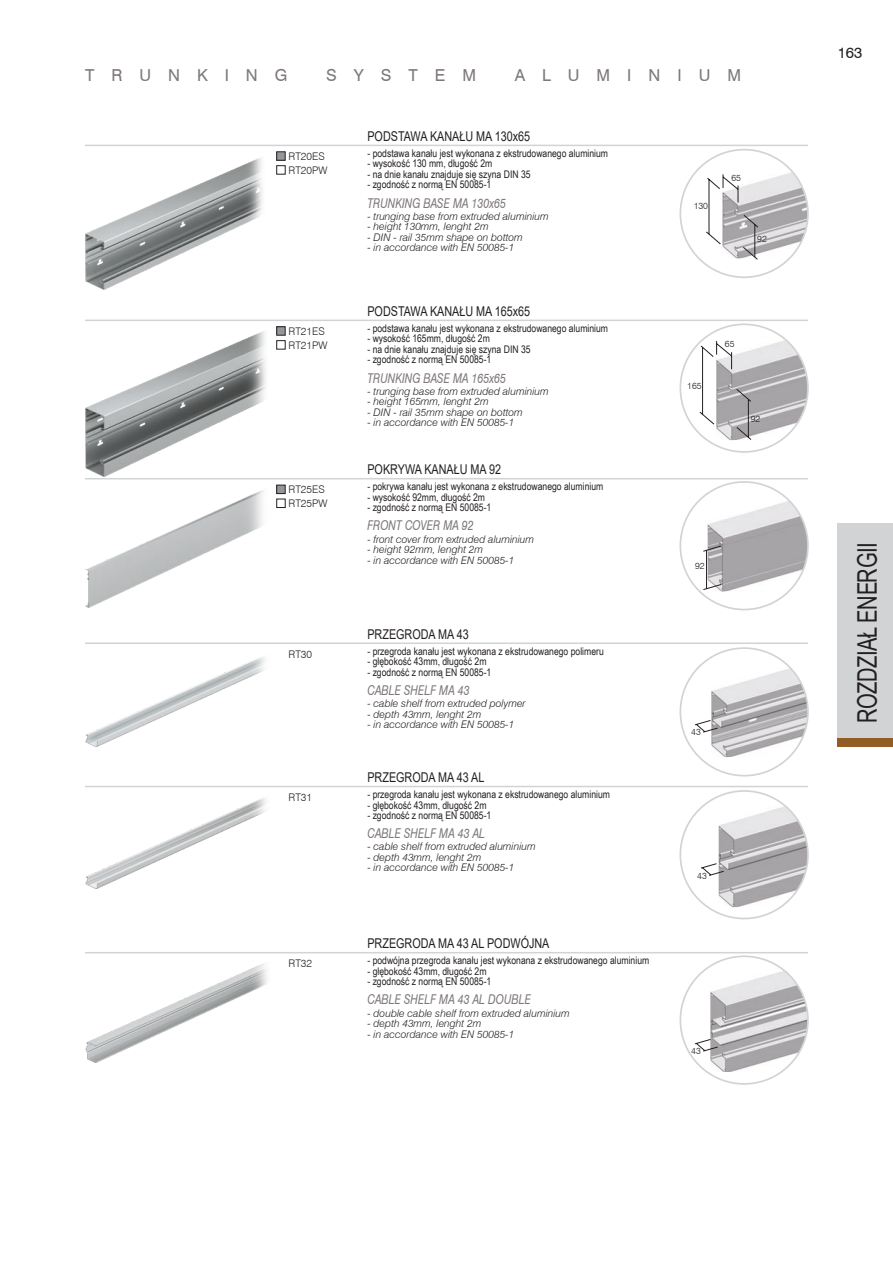
<style>
.page{position:relative;width:893px;height:1263px;background:#fff}
.page>*{position:absolute;margin:0;border:0;box-sizing:border-box;transform-origin:0 0}
.t1{font:27px "Arial Narrow";letter-spacing:-.02em;color:#231f20;scale:.91 1}
.t2{font:16.5px "Swiss 721 BT";letter-spacing:1.03em;color:#7e787a}
.t3{font:15px "Swiss 721 BT";color:#231f20}
.t4{font:13.5px "Arial";color:#231f20;scale:.8 1}
.t5{font:italic 13.5px "Swiss 721 BT";color:#7e787a;scale:.8 1}
.t6{font:10.5px "Arial Narrow";color:#231f20}
.t7{font:italic 300 10.5px "Swiss 721 BT";color:#231f20}
.t8{font:300 10.5px "Swiss 721 BT";color:#231f20}
.t9{font:300 9px "Swiss 721 BT";color:#231f20}
</style>
<div class="page">
<div style="left:838px;top:523px;width:55px;height:215px;background:#d1d3d5"></div>
<div style="left:838px;top:738px;width:55px;height:9px;background:#915d25"></div>
<img style="left:85px;top:158px;width:193px;height:131px">
<img style="left:85px;top:331px;width:193px;height:145px">
<img style="left:85px;top:484px;width:193px;height:123px">
<img style="left:85px;top:657px;width:180px;height:89px">
<img style="left:85px;top:798px;width:181px;height:91px">
<img style="left:85px;top:963px;width:182px;height:100px">
<img style="left:708px;top:488px;width:100px;height:103px">
<img style="left:759px;top:326px;width:47px;height:114px">
<img style="left:759px;top:156px;width:49px;height:102px">
<img style="left:710px;top:958px;width:96px;height:114px">
<img style="left:719px;top:791px;width:89px;height:116px">
<img style="left:711px;top:655px;width:97px;height:102px">
<svg style="left:699px;top:174px;width:60px;height:266px"></svg>
<svg style="left:703px;top:545px;width:19px;height:45px"></svg>
<svg style="left:695px;top:720px;width:23px;height:13px"></svg>
<svg style="left:701px;top:863px;width:23px;height:13px"></svg>
<svg style="left:694px;top:1039px;width:24px;height:12px"></svg>
<hr style="left:85px;top:145px;width:723px;height:1px;background:#d1d3d5">
<div style="left:276px;top:165px;width:10px;height:9px;border:1px solid #231f20"></div>
<div style="left:277px;top:152px;width:8px;height:8px;background:#949699"></div>
<div style="left:276px;top:151px;width:10px;height:10px;border:1px solid #231f20"></div>
<hr style="left:85px;top:320px;width:723px;height:1px;background:#d1d3d5">
<div style="left:276px;top:340px;width:10px;height:9px;border:1px solid #231f20"></div>
<div style="left:277px;top:327px;width:8px;height:8px;background:#949699"></div>
<div style="left:276px;top:326px;width:10px;height:10px;border:1px solid #231f20"></div>
<hr style="left:85px;top:478px;width:723px;height:1px;background:#d1d3d5">
<div style="left:276px;top:499px;width:10px;height:9px;border:1px solid #231f20"></div>
<div style="left:277px;top:485px;width:8px;height:9px;background:#949699"></div>
<div style="left:276px;top:485px;width:10px;height:9px;border:1px solid #231f20"></div>
<hr style="left:85px;top:642px;width:723px;height:2px;background:#d1d3d5">
<hr style="left:85px;top:786px;width:723px;height:1px;background:#d1d3d5">
<hr style="left:85px;top:952px;width:723px;height:1px;background:#d1d3d5">
<h2 class="t2" style="left:85px;top:65px;width:204px">TRUNKING</h2>
<h2 class="t2" style="left:326px;top:65px;width:152px">SYSTEM</h2>
<h2 class="t2" style="left:515px;top:65px;width:228px">ALUMINIUM</h2>
<p class="t8" style="left:289px;top:150px;width:38px">RT20ES</p>
<p class="t8" style="left:289px;top:164px;width:41px">RT20PW</p>
<p class="t4" style="left:367px;top:127px;width:205px">PODSTAWA KANAŁU MA 130x65</p>
<p class="t6" style="left:367px;top:145px;width:242px">- podstawa kanału jest wykonana z ekstrudowanego aluminium</p>
<p class="t6" style="left:367px;top:156px;width:126px">- wysokość 130 mm, długość 2m</p>
<p class="t6" style="left:367px;top:166px;width:165px">- na dnie kanału znajduje się szyna DIN 35</p>
<p class="t6" style="left:367px;top:177px;width:125px">- zgodność z normą EN 50085-1</p>
<p class="t5" style="left:367px;top:195px;width:175px">TRUNKING BASE MA 130x65</p>
<p class="t7" style="left:367px;top:210px;width:183px">- trunging base from extruded aluminium</p>
<p class="t7" style="left:367px;top:220px;width:123px">- height 130mm, lenght 2m</p>
<p class="t7" style="left:367px;top:231px;width:157px">- DIN - rail 35mm shape on bottom</p>
<p class="t7" style="left:367px;top:241px;width:148px">- in accordance with EN 50085-1</p>
<p class="t9" style="left:694px;top:200px;width:16px">130</p>
<p class="t9" style="left:731px;top:172px;width:11px">65</p>
<p class="t9" style="left:757px;top:233px;width:11px">92</p>
<p class="t8" style="left:289px;top:325px;width:38px">RT21ES</p>
<p class="t8" style="left:289px;top:339px;width:41px">RT21PW</p>
<p class="t8" style="left:289px;top:483px;width:38px">RT25ES</p>
<p class="t8" style="left:289px;top:497px;width:41px">RT25PW</p>
<p class="t4" style="left:367px;top:302px;width:205px">PODSTAWA KANAŁU MA 165x65</p>
<p class="t6" style="left:367px;top:320px;width:242px">- podstawa kanału jest wykonana z ekstrudowanego aluminium</p>
<p class="t6" style="left:367px;top:331px;width:124px">- wysokość 165mm, długość 2m</p>
<p class="t6" style="left:367px;top:341px;width:165px">- na dnie kanału znajduje się szyna DIN 35</p>
<p class="t6" style="left:367px;top:352px;width:125px">- zgodność z normą EN 50085-1</p>
<p class="t5" style="left:367px;top:369px;width:175px">TRUNKING BASE MA 165x65</p>
<p class="t7" style="left:367px;top:385px;width:183px">- trunging base from extruded aluminium</p>
<p class="t7" style="left:367px;top:395px;width:123px">- height 165mm, lenght 2m</p>
<p class="t7" style="left:367px;top:406px;width:157px">- DIN - rail 35mm shape on bottom</p>
<p class="t7" style="left:367px;top:416px;width:148px">- in accordance with EN 50085-1</p>
<p class="t4" style="left:367px;top:460px;width:169px">POKRYWA KANAŁU MA 92</p>
<p class="t6" style="left:367px;top:479px;width:237px">- pokrywa kanału jest wykonana z ekstrudowanego aluminium</p>
<p class="t6" style="left:367px;top:489px;width:119px">- wysokość 92mm, długość 2m</p>
<p class="t6" style="left:367px;top:500px;width:125px">- zgodność z normą EN 50085-1</p>
<p class="t5" style="left:367px;top:517px;width:135px">FRONT COVER MA 92</p>
<p class="t7" style="left:367px;top:532px;width:168px">- front cover from extruded aluminium</p>
<p class="t7" style="left:367px;top:543px;width:117px">- height 92mm, lenght 2m</p>
<p class="t7" style="left:367px;top:553px;width:148px">- in accordance with EN 50085-1</p>
<p class="t9" style="left:687px;top:380px;width:16px">165</p>
<p class="t9" style="left:725px;top:339px;width:11px">65</p>
<p class="t9" style="left:751px;top:413px;width:11px">92</p>
<p class="t9" style="left:695px;top:561px;width:11px">92</p>
<p class="t8" style="left:289px;top:648px;width:25px">RT30</p>
<p class="t8" style="left:289px;top:791px;width:25px">RT31</p>
<p class="t8" style="left:289px;top:957px;width:25px">RT32</p>
<p class="t4" style="left:367px;top:624px;width:128px">PRZEGRODA MA 43</p>
<p class="t6" style="left:367px;top:643px;width:238px">- przegroda kanału jest wykonana z ekstrudowanego polimeru</p>
<p class="t6" style="left:367px;top:654px;width:121px">- głębokość 43mm, długość 2m</p>
<p class="t6" style="left:367px;top:664px;width:125px">- zgodność z normą EN 50085-1</p>
<p class="t5" style="left:367px;top:682px;width:129px">CABLE SHELF MA 43</p>
<p class="t7" style="left:367px;top:697px;width:160px">- cable shelf from extruded polymer</p>
<p class="t7" style="left:367px;top:707px;width:115px">- depth 43mm, lenght 2m</p>
<p class="t7" style="left:367px;top:718px;width:148px">- in accordance with EN 50085-1</p>
<p class="t4" style="left:367px;top:768px;width:148px">PRZEGRODA MA 43 AL</p>
<p class="t6" style="left:367px;top:787px;width:244px">- przegroda kanału jest wykonana z ekstrudowanego aluminium</p>
<p class="t6" style="left:367px;top:797px;width:121px">- głębokość 43mm, długość 2m</p>
<p class="t6" style="left:367px;top:808px;width:125px">- zgodność z normą EN 50085-1</p>
<p class="t5" style="left:367px;top:825px;width:149px">CABLE SHELF MA 43 AL</p>
<p class="t7" style="left:367px;top:840px;width:170px">- cable shelf from extruded aluminium</p>
<p class="t7" style="left:367px;top:851px;width:115px">- depth 43mm, lenght 2m</p>
<p class="t7" style="left:367px;top:861px;width:148px">- in accordance with EN 50085-1</p>
<p class="t4" style="left:367px;top:934px;width:229px">PRZEGRODA MA 43 AL PODWÓJNA</p>
<p class="t6" style="left:367px;top:953px;width:283px">- podwójna przegroda kanału jest wykonana z ekstrudowanego aluminium</p>
<p class="t6" style="left:367px;top:963px;width:121px">- głębokość 43mm, długość 2m</p>
<p class="t6" style="left:367px;top:974px;width:125px">- zgodność z normą EN 50085-1</p>
<p class="t5" style="left:367px;top:991px;width:206px">CABLE SHELF MA 43 AL DOUBLE</p>
<p class="t7" style="left:367px;top:1006px;width:204px">- double cable shelf from extruded aluminium</p>
<p class="t7" style="left:367px;top:1017px;width:115px">- depth 43mm, lenght 2m</p>
<p class="t7" style="left:367px;top:1027px;width:148px">- in accordance with EN 50085-1</p>
<p class="t9" style="left:691px;top:727px;width:11px">43</p>
<p class="t9" style="left:697px;top:870px;width:11px">43</p>
<p class="t9" style="left:691px;top:1046px;width:11px">43</p>
<h3 class="t3" style="left:838px;top:44px;width:26px">163</h3>
<h1 class="t1" style="left:848px;top:723px;width:200px;rotate:-90deg">ROZDZIAŁ ENERGII</h1>
</div>
